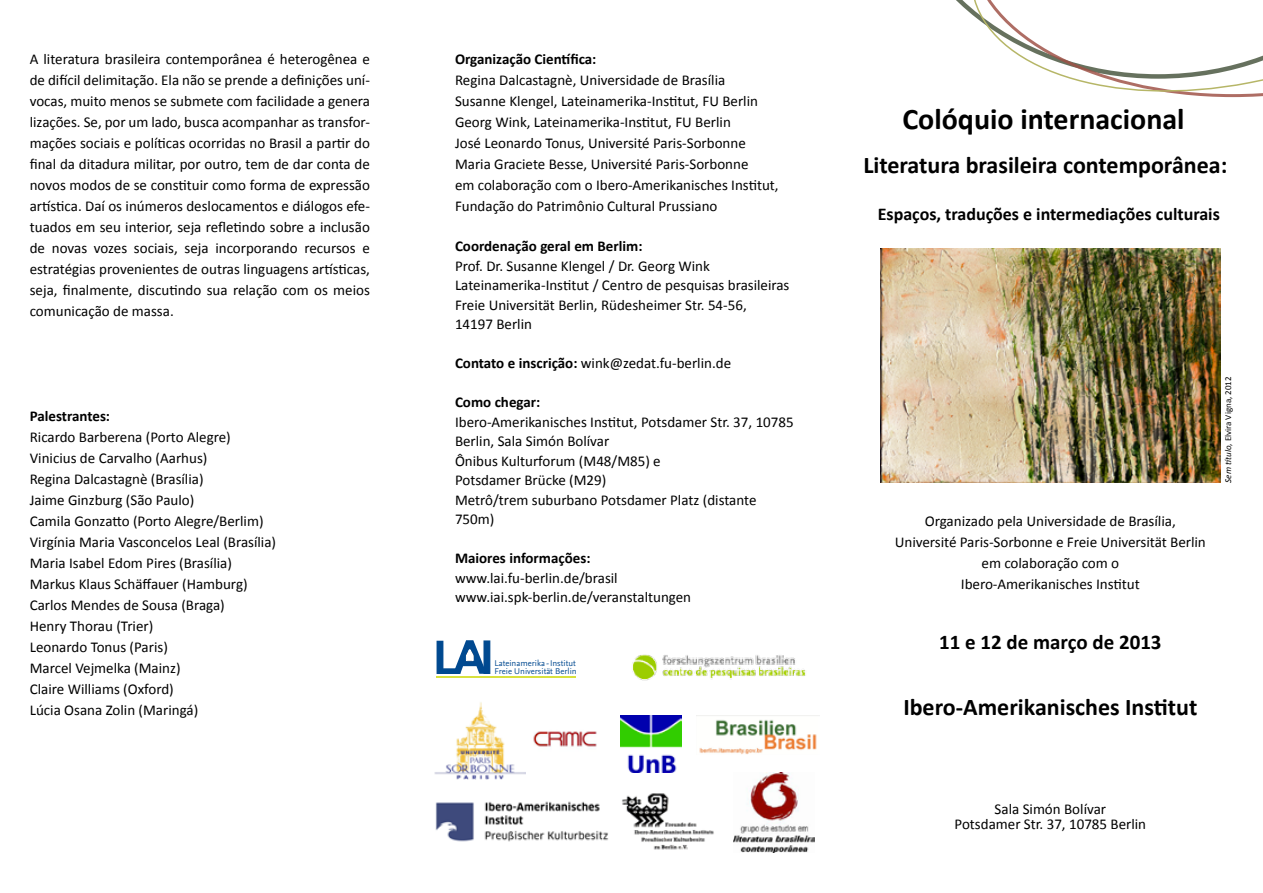
<style>
.page{position:relative;width:1263px;height:893px;background:#fff}
.page>*{position:absolute;margin:0;border:0;box-sizing:border-box;transform-origin:0 0}
.t1{font:700 46.8px "Arial";color:#004990}
.t2{font:700 30px "Calibri";color:#000}
.t3{font:700 24px "Calibri";color:#000}
.t4{font:700 21px "Calibri";color:#000}
.t5{font:700 18px "Calibri";color:#000}
.t6{font:15px/21px "Calibri";color:#000}
.t7{font:700 15px "Calibri";color:#000}
.t8{font:9px "Calibri";color:#000}
.t9{font:8.7px/7.8px "Nexus Sans";color:#004990}
.s1{font-weight:700}
.s2{font-style:italic}
</style>
<div class="page">
<svg style="left:956px;top:0;width:307px;height:98px"></svg>
<img style="left:533px;top:731px;width:64px;height:16px">
<img style="left:880px;top:248px;width:340px;height:234px">
<hr style="left:436px;top:676px;width:140px;height:2px;background:#d8e13d">
<svg style="left:453px;top:640px;width:34px;height:34px"></svg>
<img style="left:632px;top:654px;width:174px;height:27px">
<img style="left:434px;top:702px;width:91px;height:78px">
<img style="left:620px;top:716px;width:62px;height:56px">
<img style="left:733px;top:772px;width:81px;height:81px">
<img style="left:435px;top:793px;width:279px;height:57px">
<img style="left:699px;top:720px;width:118px;height:34px">
<p class="t6" style="left:30px;top:48px;width:342px;text-align:justify">A literatura brasileira contemporânea é heterogênea e de difícil delimitação. Ela não se prende a definições uní&shy;vocas, muito menos se submete com facilidade a genera lizações. Se, por um lado, busca acompanhar as transfor&shy;mações sociais e políticas ocorridas no Brasil a partir do final da ditadura militar, por outro, tem de dar conta de novos modos de se constituir como forma de expressão artística. Daí os inúmeros deslocamentos e diálogos efe&shy;tuados em seu interior, seja refletindo sobre a inclusão de novas vozes sociais, seja incorporando recursos e estratégias provenientes de outras linguagens artísticas, seja, finalmente, discutindo sua relação com os meios comunicação de massa.</p>
<p class="t7" style="left:30px;top:406px;width:82px">Palestrantes:</p>
<p class="t6" style="left:30px;top:426px;width:248px">Ricardo Barberena (Porto Alegre)<br>Vinicius de Carvalho (Aarhus)<br>Regina Dalcastagnè (Brasília)<br>Jaime Ginzburg (São Paulo)<br>Camila Gonzatto (Porto Alegre/Berlim)<br>Virgínia Maria Vasconcelos Leal (Brasília)<br>Maria Isabel Edom Pires (Brasília)<br>Markus Klaus Schäffauer (Hamburg)<br>Carlos Mendes de Sousa (Braga)<br>Henry Thorau (Trier)<br>Leonardo Tonus (Paris)<br>Marcel Vejmelka (Mainz)<br>Claire Williams (Oxford)<br>Lúcia Osana Zolin (Maringá)</p>
<p class="t7" style="left:455px;top:49px;width:143px">Organização Científica:</p>
<p class="t6" style="left:455px;top:69px;width:325px">Regina Dalcastagnè, Universidade de Brasília Susanne Klengel, Lateinamerika-Institut, FU Berlin Georg Wink, Lateinamerika-Institut, FU Berlin<br>José Leonardo Tonus, Université Paris-Sorbonne Maria Graciete Besse, Université Paris-Sorbonne<br>em colaboração com o Ibero-Amerikanisches Institut, Fundação do Patrimônio Cultural Prussiano</p>
<p class="t7" style="left:455px;top:236px;width:189px">Coordenação geral em Berlim:</p>
<p class="t6" style="left:455px;top:256px;width:336px;line-height:19.5px">Prof. Dr. Susanne Klengel / Dr. Georg Wink Lateinamerika-Institut / Centro de pesquisas brasileiras Freie Universität Berlin, Rüdesheimer Str. 54-56,<br>14197 Berlin</p>
<p class="t6" style="left:455px;top:353px;width:278px"><span class="s1">Contato e inscrição:</span> wink@zedat.fu-berlin.de</p>
<p class="t7" style="left:455px;top:392px;width:87px">Como chegar:</p>
<p class="t6" style="left:455px;top:412px;width:340px;line-height:19.5px">Ibero-Amerikanisches Institut, Potsdamer Str. 37, 10785<br>Berlin, Sala Simón Bolívar<br>Ônibus Kulturforum (M48/M85) e<br>Potsdamer Brücke (M29)<br>Metrô/trem suburbano Potsdamer Platz (distante<br>750m)</p>
<p class="t7" style="left:455px;top:548px;width:137px">Maiores informações:</p>
<p class="t6" style="left:455px;top:568px;width:238px;line-height:19.5px">www.lai.fu-berlin.de/brasil www.iai.spk-berlin.de/veranstaltungen</p>
<h1 class="t1" style="left:433px;top:627px;width:62px">L I</h1>
<p class="t9" style="left:494px;top:660px;width:84px">Lateinamerika<br>Freie Universität Berlin</p>
<p class="t9" style="left:550px;top:660px;width:27px">Institut</p>
<h2 class="t2" style="left:902px;top:100px;width:284px">Colóquio internacional</h2>
<h3 class="t3" style="left:863px;top:150px;width:365px">Literatura brasileira contemporânea:</h3>
<p class="t5" style="left:878px;top:203px;width:344px">Espaços, traduções e intermediações culturais</p>
<p class="t6" style="left:895px;top:510px;width:313px;text-align:center">Organizado pela Universidade de Brasília, Université Paris-Sorbonne e Freie Universität Berlin em colaboração com o<br>Ibero-Amerikanisches Institut</p>
<h3 class="t4" style="left:939px;top:629px;width:224px">11 e 12 de março de 2013</h3>
<h3 class="t3" style="left:903px;top:691px;width:296px">Ibero-Amerikanisches Institut</h3>
<p class="t8" style="left:1222px;top:483px;width:108px;rotate:-90deg"><span class="s2">Sem título</span>, Elvira Vigna, 2012</p>
<p class="t6" style="left:954px;top:802px;width:193px;line-height:15px;text-align:center">Sala Simón Bolívar<br>Potsdamer Str. 37, 10785 Berlin</p>
</div>
